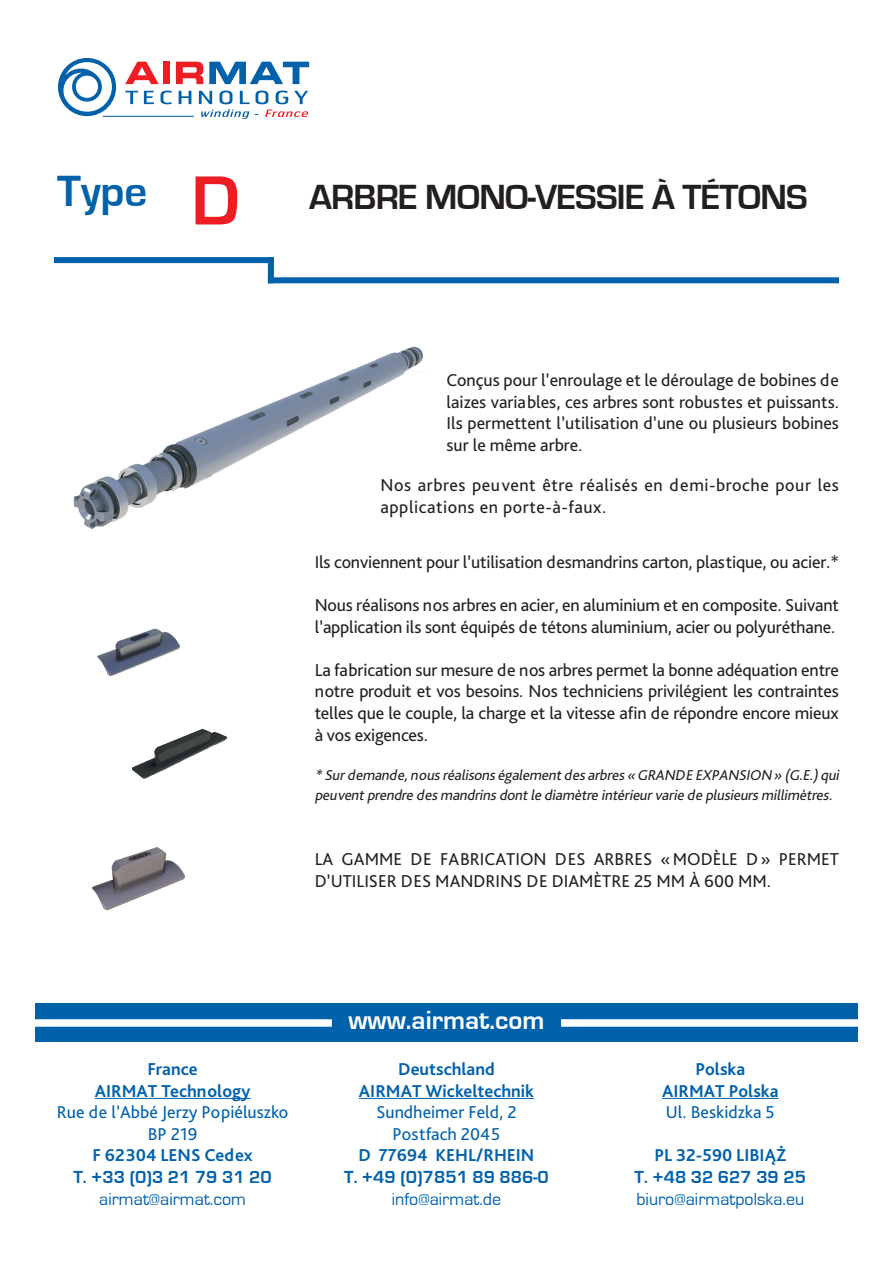
<style>
.page{position:relative;width:893px;height:1263px;background:#fff}
.page>*{position:absolute;margin:0;border:0;box-sizing:border-box;transform-origin:0 0}
.t1{font:700 72px "Eurostile";color:#ee1d23}
.t2{font:700 45px "Eurostile";color:#0161aa}
.t3{font:700 36px "Eurostile";letter-spacing:-.02em;color:#231f20}
.t4{font:700 27px "Eurostile";color:#fff}
.t5{font:18px/21.6px "Bliss Pro";letter-spacing:-.01em;color:#231f20}
.t6{font:700 18px "Bliss Pro";color:#0161aa}
.t7{font:18px/21.6px "Bliss Pro";letter-spacing:.03em;color:#231f20}
.t8{font:18px "Bliss Pro";color:#0161aa}
.t9{font:18px "Eurostile";color:#0161aa}
.t10{font:700 18px "Eurostile";color:#0161aa}
.t11{font:italic 15px/19.8px "Bliss Pro";color:#231f20}
</style>
<div class="page">
<svg style="left:58px;top:58px;width:251px;height:62px"></svg>
<hr style="left:95px;top:1098px;width:156px;height:1px;background:#0161aa">
<hr style="left:359px;top:1098px;width:175px;height:1px;background:#0161aa">
<hr style="left:662px;top:1098px;width:117px;height:1px;background:#0161aa">
<div style="left:54px;top:257px;width:220px;height:6px;background:#0161aa"></div>
<div style="left:268px;top:277px;width:571px;height:6px;background:#0161aa"></div>
<div style="left:268px;top:257px;width:6px;height:26px;background:#0161aa"></div>
<div style="left:35px;top:1004px;width:823px;height:38px;background:#0161aa"></div>
<img style="left:73px;top:346px;width:350px;height:183px">
<div style="left:22px;top:1019px;width:310px;height:8px;background:#fff"></div>
<div style="left:561px;top:1019px;width:306px;height:8px;background:#fff"></div>
<img style="left:97px;top:628px;width:83px;height:49px">
<img style="left:131px;top:728px;width:97px;height:51px">
<img style="left:92px;top:847px;width:93px;height:64px">
<p class="t2" style="left:57px;top:167px;width:92px">Type</p>
<p class="t1" style="left:191px;top:162px;width:50px">D</p>
<p class="t3" style="left:309px;top:177px;width:500px">ARBRE MONO-VESSIE À TÉTONS</p>
<p class="t5" style="left:446px;top:369px;width:394px;text-align:justify">Conçus pour l’enroulage et le déroulage de bobines de laizes variables, ces arbres sont robustes et puissants.<br>Ils permettent l’utilisation d’une ou plusieurs bobines sur le même arbre.</p>
<p class="t7" style="left:381px;top:474px;width:460px">Nos arbres peuvent être réalisés en demi-broche pour les applications en porte-à-faux.</p>
<p class="t5" style="left:315px;top:551px;width:526px">Ils conviennent pour l’utilisation desmandrins carton, plastique, ou acier.*</p>
<p class="t5" style="left:315px;top:594px;width:526px">Nous réalisons nos arbres en acier, en aluminium et en composite. Suivant l’application ils sont équipés de tétons aluminium, acier ou polyuréthane.</p>
<p class="t5" style="left:315px;top:659px;width:526px;text-align:justify">La fabrication sur mesure de nos arbres permet la bonne adéquation entre notre produit et vos besoins. Nos techniciens privilégient les contraintes telles que le couple, la charge et la vitesse afin de répondre encore mieux à vos exigences.</p>
<p class="t11" style="left:315px;top:765px;width:529px">* Surdemande,nousréalisonségalementdesarbres«GRANDE EXPANSION» (G.E.)qui peuventprendre desmandrinsdontle diamètre intérieurvarie de plusieursmillimètres.</p>
<p class="t5" style="left:315px;top:848px;width:526px">LA GAMME DE FABRICATION DES ARBRES «MODÈLE D» PERMET<br>D’UTILISER DES MANDRINS DE DIAMÈTRE 25 MM À 600 MM.</p>
<p class="t6" style="left:148px;top:1058px;width:52px">France</p>
<p class="t6" style="left:95px;top:1079px;width:157px">AIRMAT Technology</p>
<p class="t8" style="left:57px;top:1101px;width:233px">Rue de l’Abbé Jerzy Popiéluszko</p>
<p class="t8" style="left:148px;top:1123px;width:51px">BP 219</p>
<p class="t6" style="left:92px;top:1144px;width:162px">F 62304 LENS Cedex</p>
<p class="t10" style="left:73px;top:1167px;width:200px">T. +33 (0)3 21 79 31 20</p>
<p class="t9" style="left:99px;top:1189px;width:148px">airmat@airmat.com</p>
<p class="t4" style="left:348px;top:1005px;width:198px">www.airmat.com</p>
<p class="t6" style="left:398px;top:1058px;width:98px">Deutschland</p>
<p class="t6" style="left:359px;top:1079px;width:177px">AIRMAT Wickeltechnik</p>
<p class="t8" style="left:376px;top:1101px;width:142px">Sundheimer Feld, 2</p>
<p class="t8" style="left:393px;top:1123px;width:109px">Postfach 2045</p>
<p class="t6" style="left:359px;top:1144px;width:177px">D 77694 KEHL/RHEIN</p>
<p class="t10" style="left:344px;top:1167px;width:206px">T. +49 (0)7851 89 886-0</p>
<p class="t9" style="left:392px;top:1189px;width:111px">info@airmat.de</p>
<p class="t6" style="left:695px;top:1058px;width:51px">Polska</p>
<p class="t6" style="left:662px;top:1079px;width:118px">AIRMAT Polska</p>
<p class="t8" style="left:666px;top:1101px;width:110px">Ul. Beskidzka 5</p>
<p class="t6" style="left:654px;top:1144px;width:133px">PL 32-590 LIBIĄŻ</p>
<p class="t10" style="left:635px;top:1167px;width:173px">T. +48 32 627 39 25</p>
<p class="t9" style="left:636px;top:1189px;width:169px">biuro@airmatpolska.eu</p>
</div>
